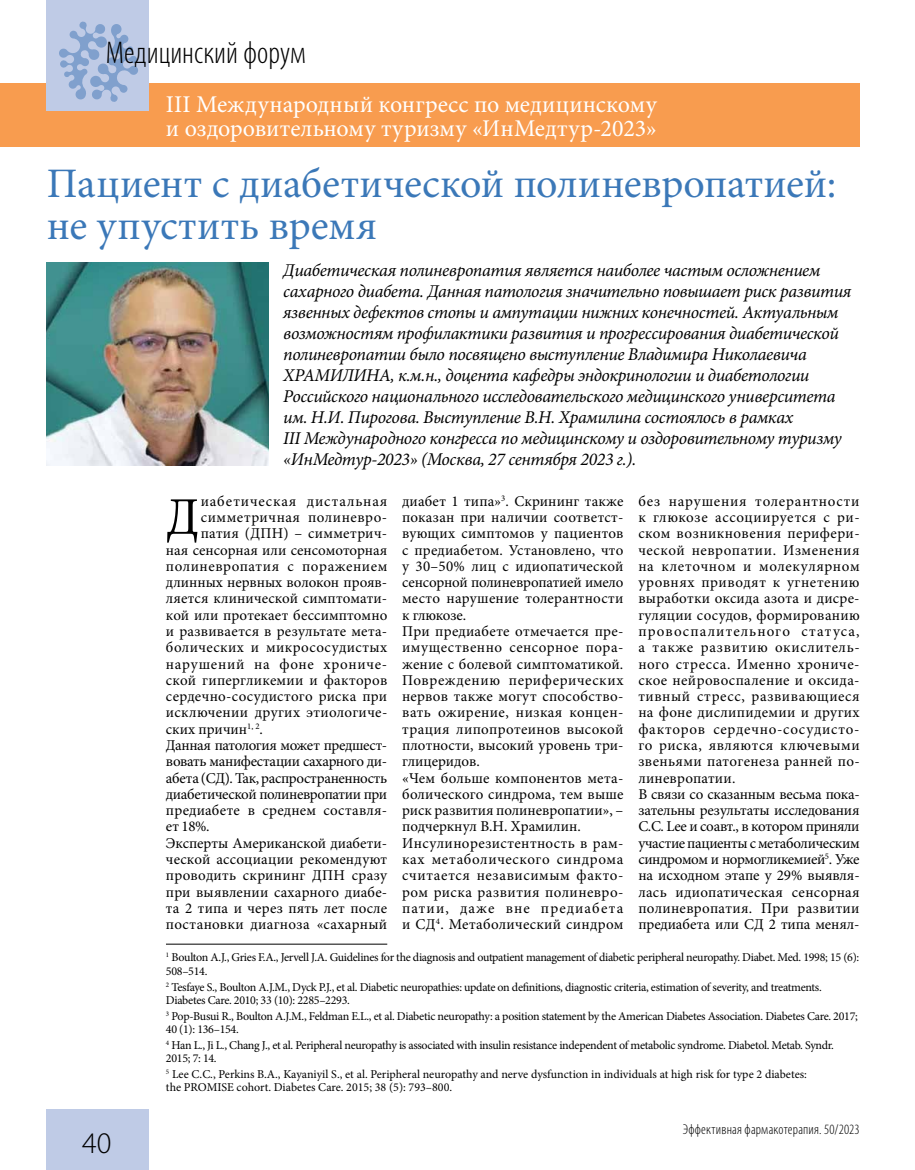
<style>
.page{position:relative;width:915px;height:1170px;background:#fff}
.page>*{position:absolute;margin:0;border:0;box-sizing:border-box;transform-origin:0 0}
.t1{font:52.8px "Minion Pro";color:#000}
.t2{font:42px/42px "Minion Pro";letter-spacing:-.005em;color:#3b78b8}
.t3{font:300 condensed 31.5px "Myriad Pro";color:#000}
.t4{font:300 30px "Myriad Pro";color:#000}
.t5{font:24px/24px "Minion Pro";letter-spacing:.005em;color:#fff}
.t6{font:italic 18px/21px "Minion Pro";letter-spacing:-.02em;color:#000}
.t7{font:15px/16.2px "Minion Pro";letter-spacing:.02em;color:#000}
.t8{font:15px "Minion Pro";color:#000}
.t9{font:15px "Minion Pro";letter-spacing:-.025em;color:#000}
.t10{font:15px "Minion Pro";letter-spacing:-.02em;color:#000}
.t11{font:15px "Minion Pro";letter-spacing:-.03em;color:#000}
.t12{font:15px "Minion Pro";letter-spacing:-.005em;color:#000}
.t13{font:15px "Minion Pro";letter-spacing:.04em;color:#000}
.t14{font:15px "Minion Pro";letter-spacing:.05em;color:#000}
.t15{font:15px "Minion Pro";letter-spacing:.055em;color:#000}
.t16{font:300 condensed 14.25px "Myriad Pro";letter-spacing:.015em;color:#000}
.t17{font:12px/13.5px "Minion Pro";letter-spacing:-.025em;color:#000}
.t18{font:12px/13.5px "Minion Pro";color:#000}
</style>
<div class="page">
<div style="left:0;top:83px;width:859px;height:64px;background:#f89c4f"></div>
<div style="left:47px;top:0;width:102px;height:111px;background:#bfcbe6"></div>
<div style="left:47px;top:1108px;width:102px;height:61px;background:#bfcbe6"></div>
<svg style="left:59px;top:22px;width:79px;height:80px"></svg>
<img style="left:47px;top:262px;width:221px;height:203px">
<hr style="left:166px;top:943px;width:221px;height:1px;background:#000">
<h3 class="t3" style="left:106px;top:34px;width:201px">Медицинский форум</h3>
<h3 class="t5" style="left:166px;top:92px;width:492px">III Международный конгресс по медицинскому и оздоровительному туризму «ИнМедтур-2023»</h3>
<h2 class="t2" style="left:47px;top:163px;width:790px">Пациент с диабетической полиневропатией: не упустить время</h2>
<p class="t6" style="left:283px;top:259px;width:569px">Диабетическая полиневропатия является наиболее частым осложнением сахарного диабета. Данная патология значительно повышает риск развития язвенных дефектов стопы и ампутации нижних конечностей. Актуальным возможностям профилактики развития и прогрессирования диабетической полиневропатии было посвящено выступление Владимира Николаевича ХРАМИЛИНА, к.м.н., доцента кафедры эндокринологии и диабетологии Российского национального исследовательского медицинского университета им. Н.И. Пирогова. Выступление В.Н. Храмилина состоялось в рамках<br>III Международного конгресса по медицинскому и оздоровительному туризму «ИнМедтур-2023» (Москва, 27 сентября 2023 г.).</p>
<h1 class="t1" style="left:166px;top:481px;width:35px">Д</h1>
<p class="t15" style="left:201px;top:491px;width:188px">иабетическая дистальная</p>
<p class="t7" style="left:402px;top:493px;width:223px">диабет 1 типа»<sup>3</sup>. Скрининг также показан при наличии соответст&shy;вующих симптомов у пациентов с предиабетом. Установлено, что у 30–50% лиц с идиопатической сенсорной полиневропатией имело место нарушение толерантности к глюкозе.<br>При предиабете отмечается пре&shy;имущественно сенсорное пора&shy;жение с болевой симптоматикой.<br>Повреждению периферических нервов также могут способство&shy;вать ожирение, низкая концен&shy;трация липопротеинов высокой плотности, высокий уровень три&shy;глицеридов.<br>«Чем больше компонентов мета&shy;болического синдрома, тем выше риск развития полиневропатии», – подчеркнул В.Н. Храмилин.<br>Инсулинорезистентность в рам&shy;ках метаболического синдрома считается независимым факто&shy;ром риска развития полиневро&shy;патии, даже вне предиабета и СД<sup>4</sup>. Метаболический синдром</p>
<p class="t7" style="left:638px;top:493px;width:223px">без нарушения толерантности к глюкозе ассоциируется с ри&shy;ском возникновения перифери&shy;ческой невропатии. Изменения на клеточном и молекулярном уровнях приводят к угнетению выработки оксида азота и дисре&shy;гуляции сосудов, формированию провоспалительного статуса, а также развитию окислитель&shy;ного стресса. Именно хрониче&shy;ское нейровоспаление и оксида&shy;тивный стресс, развивающиеся на фоне дислипидемии и других факторов сердечно-сосудисто&shy;го риска, являются ключевыми звеньями патогенеза ранней по&shy;линевропатии.<br>В связи со сказанным весьма пока&shy;зательны результаты исследования<br>C.C. Lee и соавт., в котором приняли участие пациенты с метаболическим синдромом и нормогликемией<sup>5</sup>. Уже на исходном этапе у 29% выявля&shy;лась идиопатическая сенсорная полиневропатия. При развитии предиабета или СД 2 типа менял-</p>
<p class="t7" style="left:201px;top:509px;width:188px">симметричная полиневро-</p>
<p class="t7" style="left:201px;top:525px;width:188px">патия (ДПН) – симметрич-</p>
<p class="t8" style="left:166px;top:539px;width:223px">ная сенсорная или сенсомоторная</p>
<p class="t13" style="left:166px;top:556px;width:223px">полиневропатия с поражением</p>
<p class="t8" style="left:166px;top:572px;width:223px">длинных нервных волокон прояв-</p>
<p class="t7" style="left:166px;top:590px;width:223px">ляется клинической симптомати-</p>
<p class="t7" style="left:166px;top:607px;width:223px">кой или протекает бессимптомно</p>
<p class="t7" style="left:166px;top:623px;width:223px">и развивается в результате мета-</p>
<p class="t7" style="left:166px;top:639px;width:223px">болических и микрососудистых</p>
<p class="t14" style="left:166px;top:653px;width:223px">нарушений на фоне хрониче-</p>
<p class="t7" style="left:166px;top:672px;width:223px">ской гипергликемии и факторов</p>
<p class="t7" style="left:166px;top:688px;width:223px">сердечно-сосудистого риска при</p>
<p class="t7" style="left:166px;top:704px;width:223px">исключении других этиологиче-</p>
<p class="t8" style="left:166px;top:718px;width:98px">ских причин<sup>1,</sup> <sup>2</sup>.</p>
<p class="t11" style="left:166px;top:735px;width:223px">Данная патология может предшест-</p>
<p class="t9" style="left:166px;top:751px;width:223px">вовать манифестации сахарного ди-</p>
<p class="t10" style="left:166px;top:767px;width:223px">абета (СД). Так, распространенность</p>
<p class="t9" style="left:166px;top:784px;width:223px">диабетической полиневропатии при</p>
<p class="t7" style="left:166px;top:802px;width:223px">предиабете в среднем составля-</p>
<p class="t7" style="left:166px;top:818px;width:45px">ет 18%.</p>
<p class="t12" style="left:166px;top:832px;width:223px">Эксперты Американской диабети-</p>
<p class="t7" style="left:166px;top:851px;width:223px">ческой ассоциации рекомендуют</p>
<p class="t7" style="left:166px;top:867px;width:223px">проводить скрининг ДПН сразу</p>
<p class="t7" style="left:166px;top:883px;width:223px">при выявлении сахарного диабе-</p>
<p class="t7" style="left:166px;top:899px;width:223px">та 2 типа и через пять лет после</p>
<p class="t7" style="left:166px;top:916px;width:223px">постановки диагноза «сахарный</p>
<h3 class="t4" style="left:82px;top:1126px;width:31px">40</h3>
<p class="t17" style="left:166px;top:950px;width:694px"><sup>1</sup> Boulton A.J., Gries F.A., Jervell J.A. Guidelines for the diagnosis and outpatient management of diabetic peripheral neuropathy. Diabet. Med. 1998; 15 (6):<br>508–514.</p>
<p class="t17" style="left:166px;top:979px;width:657px"><sup>2</sup> Tesfaye S., Boulton A.J.M., Dyck P.J., et al. Diabetic neuropathies: update on definitions, diagnostic criteria, estimation of severity, and treatments.<br>Diabetes Care. 2010; 33 (10): 2285–2293.</p>
<p class="t17" style="left:166px;top:1009px;width:693px"><sup>3</sup> Pop-Busui R., Boulton A.J.M., Feldman E.L., et al. Diabetic neuropathy: a position statement by the American Diabetes Association. Diabetes Care. 2017;<br>40 (1): 136–154.</p>
<p class="t17" style="left:166px;top:1038px;width:669px"><sup>4</sup> Han L., Ji L., Chang J., et al. Peripheral neuropathy is associated with insulin resistance independent of metabolic syndrome. Diabetol. Metab. Syndr.<br>2015; 7: 14.</p>
<p class="t18" style="left:166px;top:1067px;width:642px"><sup>5</sup> Lee C.C., Perkins B.A., Kayaniyil S., et al. Peripheral neuropathy and nerve dysfunction in individuals at high risk for type 2 diabetes: the PROMISE cohort. Diabetes Care. 2015; 38 (5): 793–800.</p>
<p class="t16" style="left:682px;top:1120px;width:178px">Эффективная фармакотерапия. 50/2023</p>
</div>
